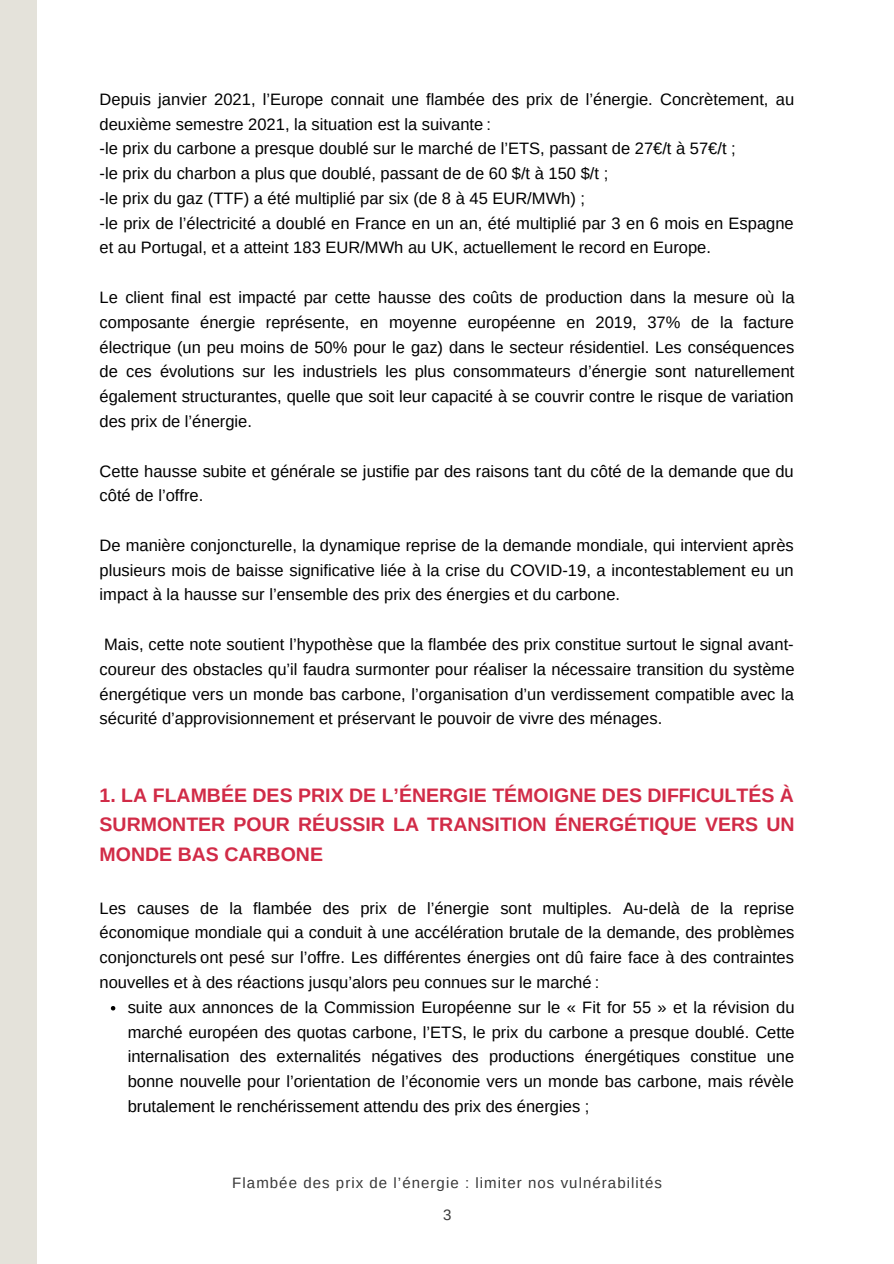
<style>
.page{position:relative;width:894px;height:1264px;background:#fff}
.page>*{position:absolute;margin:0;border:0;box-sizing:border-box;transform-origin:0 0}
.t1{font:700 19.5px/29.2px "Arimo";color:#d12b47;text-align:justify}
.t2{font:16.5px/24.8px "Arimo";color:#000;text-align:justify}
.t3{font:15px "Arimo";letter-spacing:.07em;color:#393939}
</style>
<div class="page">
<div style="left:0;top:0;width:37px;height:1263px;background:#e4e2da"></div>
<svg style="left:111px;top:1006px;width:4px;height:4px"></svg>
<p class="t2" style="left:99px;top:87px;width:696px">Depuis janvier 2021, l’Europe connait une flambée des prix de l’énergie. Concrètement, au deuxième semestre 2021, la situation est la suivante :</p>
<p class="t2" style="left:99px;top:136px;width:637px">-le prix du carbone a presque doublé sur le marché de l’ETS, passant de 27€/t à 57€/t ;</p>
<p class="t2" style="left:99px;top:161px;width:510px">-le prix du charbon a plus que doublé, passant de de 60 $/t à 150 $/t ;</p>
<p class="t2" style="left:99px;top:186px;width:487px">-le prix du gaz (TTF) a été multiplié par six (de 8 à 45 EUR/MWh) ;</p>
<p class="t2" style="left:99px;top:210px;width:695px">-le prix de l’électricité a doublé en France en un an, été multiplié par 3 en 6 mois en Espagne et au Portugal, et a atteint 183 EUR/MWh au UK, actuellement le record en Europe.</p>
<p class="t2" style="left:99px;top:285px;width:696px">Le client final est impacté par cette hausse des coûts de production dans la mesure où la composante énergie représente, en moyenne européenne en 2019, 37% de la facture électrique (un peu moins de 50% pour le gaz) dans le secteur résidentiel. Les conséquences de ces évolutions sur les industriels les plus consommateurs d’énergie sont naturellement également structurantes, quelle que soit leur capacité à se couvrir contre le risque de variation des prix de l’énergie.</p>
<p class="t2" style="left:99px;top:458px;width:695px">Cette hausse subite et générale se justifie par des raisons tant du côté de la demande que du côté de l’offre.</p>
<p class="t2" style="left:99px;top:533px;width:695px">De manière conjoncturelle, la dynamique reprise de la demande mondiale, qui intervient après plusieurs mois de baisse significative liée à la crise du COVID-19, a incontestablement eu un impact à la hausse sur l’ensemble des prix des énergies et du carbone.</p>
<p class="t2" style="left:99px;top:632px;width:696px">Mais, cette note soutient l’hypothèse que la flambée des prix constitue surtout le signal avant&shy;coureur des obstacles qu’il faudra surmonter pour réaliser la nécessaire transition du système énergétique vers un monde bas carbone, l’organisation d’un verdissement compatible avec la sécurité d’approvisionnement et préservant le pouvoir de vivre des ménages.</p>
<p class="t1" style="left:99px;top:780px;width:696px">1. LA FLAMBÉE DES PRIX DE L’ÉNERGIE TÉMOIGNE DES DIFFICULTÉS À SURMONTER POUR RÉUSSIR LA TRANSITION ÉNERGÉTIQUE VERS UN MONDE BAS CARBONE</p>
<p class="t2" style="left:99px;top:895px;width:696px">Les causes de la flambée des prix de l’énergie sont multiples. Au-delà de la reprise économique mondiale qui a conduit à une accélération brutale de la demande, des problèmes conjoncturels ont pesé sur l’offre. Les différentes énergies ont dû faire face à des contraintes nouvelles et à des réactions jusqu’alors peu connues sur le marché :</p>
<p class="t2" style="left:128px;top:994px;width:668px">suite aux annonces de la Commission Européenne sur le « Fit for 55 » et la révision du marché européen des quotas carbone, l’ETS, le prix du carbone a presque doublé. Cette internalisation des externalités négatives des productions énergétiques constitue une bonne nouvelle pour l’orientation de l’économie vers un monde bas carbone, mais révèle brutalement le renchérissement attendu des prix des énergies ;</p>
<p class="t3" style="left:232px;top:1173px;width:431px">Flambée des prix de l’énergie : limiter nos vulnérabilités</p>
<p class="t3" style="left:443px;top:1206px;width:10px">3</p>
</div>
